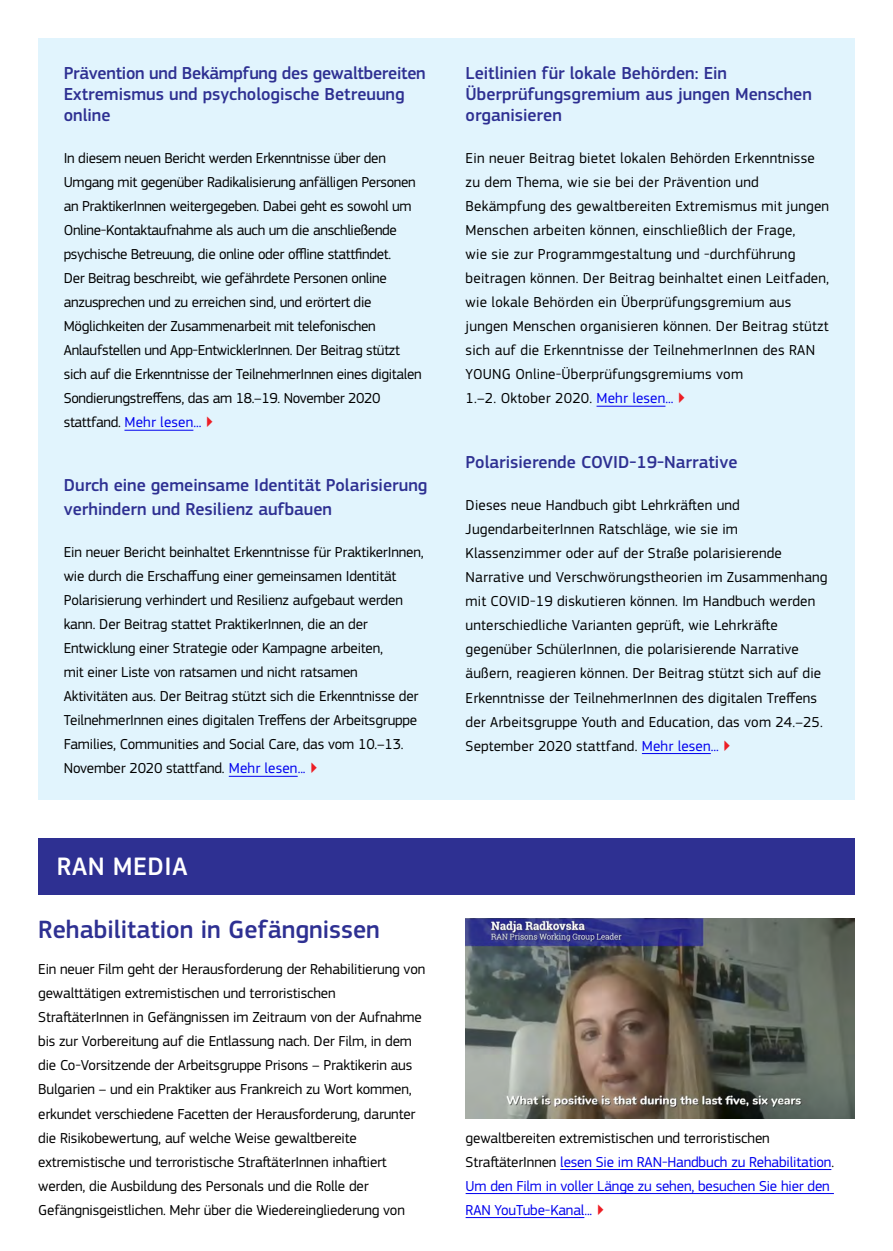
<style>
.page{position:relative;width:893px;height:1251px;background:#fff}
.page>*{position:absolute;margin:0;border:0;box-sizing:border-box;transform-origin:0 0}
.t1{font:500 26.25px "EC Square Sans Pro";letter-spacing:.02em;color:#fff}
.t2{font:500 25.95px "EC Square Sans Pro";color:#2e3092}
.t3{font:500 18px/21px "EC Square Sans Pro";color:#2e3092}
.body{font:15px/24px "EC Square Sans Pro";letter-spacing:-.01em;color:#000}
.body-2{font:15px/24px "EC Square Sans Pro";letter-spacing:.01em;color:#000}
.body-3{font:15px/24px "EC Square Sans Pro";letter-spacing:.015em;color:#000}
.body-4{font:15px/24px "EC Square Sans Pro";letter-spacing:-.01em;color:#00e}
.s1{color:#00e}
.s2{color:#ed1d24}
.s3{color:#000}
</style>
<div class="page">
<div style="left:38px;top:38px;width:817px;height:762px;background:#e1f4fd"></div>
<hr style="left:124px;top:430px;width:69px;height:1px;background:#00e">
<hr style="left:596px;top:406px;width:69px;height:1px;background:#00e">
<hr style="left:229px;top:775px;width:69px;height:1px;background:#00e">
<hr style="left:642px;top:753px;width:69px;height:1px;background:#00e">
<div style="left:38px;top:837px;width:817px;height:56px;background:#2e3092"></div>
<hr style="left:560px;top:1168px;width:271px;height:1px;background:#00e">
<hr style="left:466px;top:1192px;width:368px;height:1px;background:#00e">
<hr style="left:466px;top:1216px;width:118px;height:1px;background:#00e">
<img style="left:466px;top:918px;width:389px;height:199px">
<p class="t3" style="left:64px;top:63px;width:364px">Prävention und Bekämpfung des gewaltbereiten<br>Extremismus und psychologische Betreuung online</p>
<p class="body" style="left:64px;top:146px;width:359px">In diesem neuen Bericht werden Erkenntnisse über den Umgang mit gegenüber Radikalisierung anfälligen Personen an PraktikerInnen weitergegeben. Dabei geht es sowohl um Online-Kontaktaufnahme als auch um die anschließende psychische Betreuung, die online oder offline stattfindet.<br>Der Beitrag beschreibt, wie gefährdete Personen online anzusprechen und zu erreichen sind, und erörtert die Möglichkeiten der Zusammenarbeit mit telefonischen Anlaufstellen und App-EntwicklerInnen. Der Beitrag stützt sich auf die Erkenntnisse der TeilnehmerInnen eines digitalen Sondierungstreffens, das am 18.–19. November 2020 stattfand. <span class="s1">Mehr lesen...</span> <span class="s2">▶</span></p>
<p class="t3" style="left:64px;top:473px;width:365px;line-height:24px">Durch eine gemeinsame Identität Polarisierung verhindern und Resilienz aufbauen</p>
<p class="body" style="left:64px;top:540px;width:361px">Ein neuer Bericht beinhaltet Erkenntnisse für PraktikerInnen, wie durch die Erschaffung einer gemeinsamen Identität Polarisierung verhindert und Resilienz aufgebaut werden kann. Der Beitrag stattet PraktikerInnen, die an der Entwicklung einer Strategie oder Kampagne arbeiten,<br>mit einer Liste von ratsamen und nicht ratsamen Aktivitäten aus. Der Beitrag stützt sich die Erkenntnisse der TeilnehmerInnen eines digitalen Treffens der Arbeitsgruppe Families, Communities and Social Care, das vom 10.–13.<br>November 2020 stattfand. <span class="s1">Mehr lesen...</span> <span class="s2">▶</span></p>
<p class="t1" style="left:57px;top:850px;width:132px">RAN MEDIA</p>
<p class="t2" style="left:38px;top:913px;width:343px">Rehabilitation in Gefängnissen</p>
<p class="body" style="left:38px;top:957px;width:389px">Ein neuer Film geht der Herausforderung der Rehabilitierung von gewalttätigen extremistischen und terroristischen StraftäterInnen in Gefängnissen im Zeitraum von der Aufnahme bis zur Vorbereitung auf die Entlassung nach. Der Film, in dem die Co-Vorsitzende der Arbeitsgruppe Prisons – Praktikerin aus Bulgarien – und ein Praktiker aus Frankreich zu Wort kommen, erkundet verschiedene Facetten der Herausforderung, darunter die Risikobewertung, auf welche Weise gewaltbereite extremistische und terroristische StraftäterInnen inhaftiert werden, die Ausbildung des Personals und die Rolle der Gefängnisgeistlichen. Mehr über die Wiedereingliederung von</p>
<p class="t3" style="left:466px;top:63px;width:348px">Leitlinien für lokale Behörden: Ein<br>Überprüfungsgremium aus jungen Menschen organisieren</p>
<p class="body-3" style="left:466px;top:146px;width:365px">Ein neuer Beitrag bietet lokalen Behörden Erkenntnisse zu dem Thema, wie sie bei der Prävention und Bekämpfung des gewaltbereiten Extremismus mit jungen Menschen arbeiten können, einschließlich der Frage,<br>wie sie zur Programmgestaltung und -durchführung beitragen können. Der Beitrag beinhaltet einen Leitfaden, wie lokale Behörden ein Überprüfungsgremium aus jungen Menschen organisieren können. Der Beitrag stützt sich auf die Erkenntnisse der TeilnehmerInnen des RAN YOUNG Online-Überprüfungsgremiums vom<br>1.–2. Oktober 2020. <span class="s1">Mehr lesen...</span> <span class="s2">▶</span></p>
<p class="t3" style="left:466px;top:452px;width:273px">Polarisierende COVID-19-Narrative</p>
<p class="body-2" style="left:466px;top:493px;width:363px">Dieses neue Handbuch gibt Lehrkräften und JugendarbeiterInnen Ratschläge, wie sie im Klassenzimmer oder auf der Straße polarisierende Narrative und Verschwörungstheorien im Zusammenhang mit COVID-19 diskutieren können. Im Handbuch werden unterschiedliche Varianten geprüft, wie Lehrkräfte gegenüber SchülerInnen, die polarisierende Narrative äußern, reagieren können. Der Beitrag stützt sich auf die Erkenntnisse der TeilnehmerInnen des digitalen Treffens der Arbeitsgruppe Youth and Education, das vom 24.–25.<br>September 2020 stattfand. <span class="s1">Mehr lesen...</span> <span class="s2">▶</span></p>
<p class="body-4" style="left:466px;top:1125px;width:370px"><span class="s3">gewaltbereiten extremistischen und terroristischen StraftäterInnen</span> lesen Sie im RAN-Handbuch zu Rehabilitation<span class="s3">.<br></span>Um den Film in voller Länge zu sehen, besuchen Sie hier den RAN YouTube-Kanal... <span class="s2">▶</span></p>
</div>
